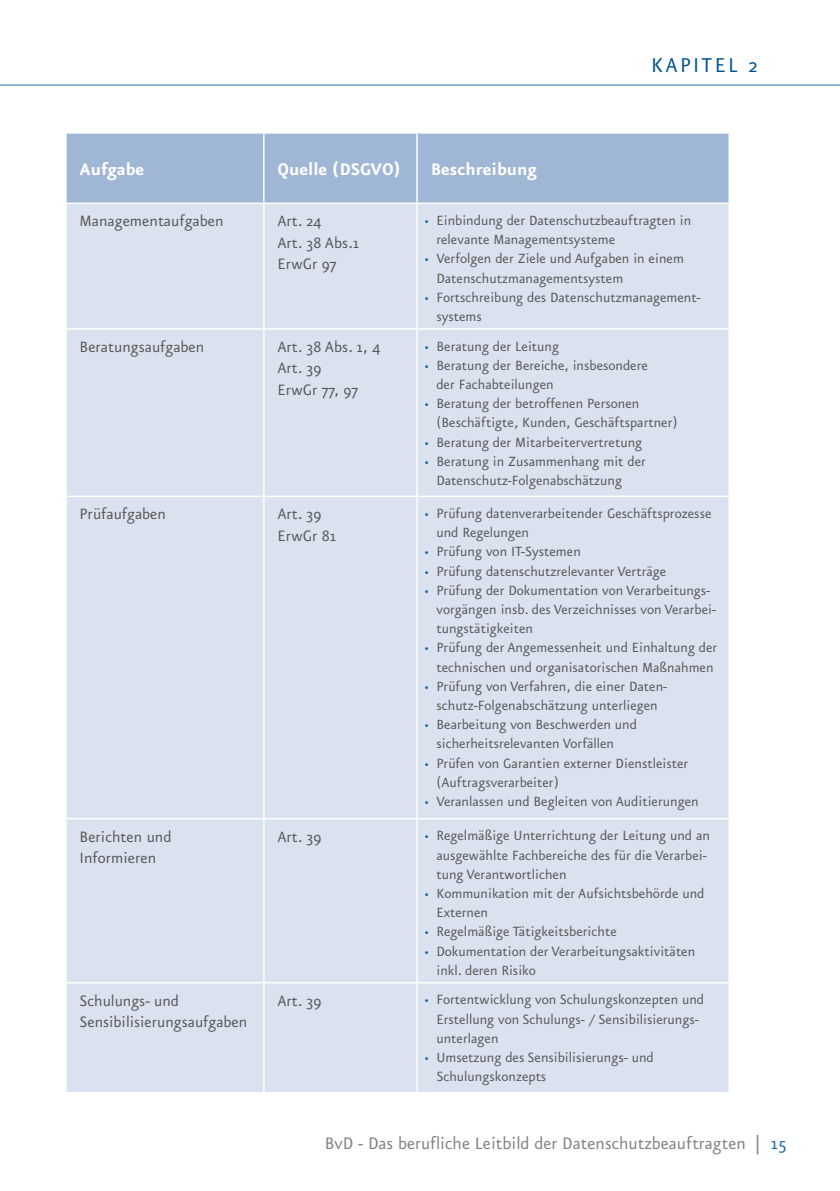
<style>
.page{position:relative;width:840px;height:1191px;background:#fff}
.page>*{position:absolute;margin:0;border:0;box-sizing:border-box;transform-origin:0 0}
.t1{font:24px "Eureka Sans";letter-spacing:.1em;color:#00548e}
.t2{font:20px "Eureka Sans";color:#808285}
.t3{font:700 20px "Eureka Sans";color:#fff}
.t4{font:18px/21.6px "Eureka Sans";color:#57585a}
.t5{font:16px/19.2px "Eureka Sans";color:#57585a}
.s1{color:#1e6aa1}
</style>
<div class="page">
<hr style="left:0;top:85px;width:839px;height:1px;background:#1e6aa1">
<div style="left:67px;top:134px;width:661px;height:68px;background:#9fb6d4"></div>
<div style="left:67px;top:204px;width:661px;height:888px;background:#dbe2ef"></div>
<hr style="left:263px;top:134px;width:1px;height:68px;background:#fff">
<hr style="left:416px;top:134px;width:1px;height:68px;background:#fff">
<hr style="left:263px;top:204px;width:1px;height:124px;background:#fff">
<hr style="left:416px;top:204px;width:1px;height:124px;background:#fff">
<hr style="left:65px;top:328px;width:199px;height:2px;background:#fff">
<hr style="left:264px;top:328px;width:153px;height:2px;background:#fff">
<hr style="left:263px;top:330px;width:1px;height:165px;background:#fff">
<hr style="left:417px;top:328px;width:312px;height:2px;background:#fff">
<hr style="left:416px;top:330px;width:1px;height:165px;background:#fff">
<hr style="left:65px;top:495px;width:199px;height:2px;background:#fff">
<hr style="left:264px;top:495px;width:153px;height:2px;background:#fff">
<hr style="left:263px;top:497px;width:1px;height:321px;background:#fff">
<hr style="left:417px;top:495px;width:312px;height:2px;background:#fff">
<hr style="left:416px;top:497px;width:1px;height:321px;background:#fff">
<hr style="left:65px;top:818px;width:199px;height:1px;background:#fff">
<hr style="left:264px;top:818px;width:153px;height:1px;background:#fff">
<hr style="left:263px;top:819px;width:1px;height:163px;background:#fff">
<hr style="left:417px;top:818px;width:312px;height:1px;background:#fff">
<hr style="left:416px;top:819px;width:1px;height:163px;background:#fff">
<hr style="left:65px;top:982px;width:199px;height:1px;background:#fff">
<hr style="left:264px;top:982px;width:153px;height:1px;background:#fff">
<hr style="left:263px;top:983px;width:1px;height:109px;background:#fff">
<hr style="left:417px;top:982px;width:312px;height:1px;background:#fff">
<hr style="left:416px;top:983px;width:1px;height:109px;background:#fff">
<h1 class="t1" style="left:650px;top:54px;width:108px">KAPITEL 2</h1>
<p class="t3" style="left:80px;top:159px;width:66px">Aufgabe</p>
<p class="t3" style="left:277px;top:159px;width:124px">Quelle (DSGVO)</p>
<p class="t3" style="left:430px;top:159px;width:108px">Beschreibung</p>
<p class="t4" style="left:80px;top:211px;width:145px">Managementaufgaben</p>
<p class="t4" style="left:277px;top:211px;width:83px">Art. 24<br>Art. 38 Abs.1<br>ErwGr 97</p>
<p class="t5" style="left:436px;top:211px;width:256px;text-indent:-11px"><span class="s1">●</span> Einbindung der Datenschutzbeauftragten in relevante Managementsysteme</p>
<p class="t5" style="left:436px;top:250px;width:249px;text-indent:-11px"><span class="s1">●</span> Verfolgen der Ziele und Aufgaben in einem<br>Datenschutzmanagementsystem</p>
<p class="t5" style="left:436px;top:288px;width:265px;text-indent:-11px"><span class="s1">●</span> Fortschreibung des Datenschutzmanagement&shy;systems</p>
<p class="t4" style="left:80px;top:337px;width:126px">Beratungsaufgaben</p>
<p class="t4" style="left:277px;top:337px;width:104px">Art. 38 Abs. 1, 4<br>Art. 39<br>ErwGr 77, 97</p>
<p class="t5" style="left:425px;top:337px;width:135px"><span class="s1">●</span> Beratung der Leitung</p>
<p class="t5" style="left:436px;top:356px;width:213px;text-indent:-11px"><span class="s1">●</span> Beratung der Bereiche, insbesondere der Fachabteilungen</p>
<p class="t5" style="left:436px;top:395px;width:242px;text-indent:-11px"><span class="s1">●</span> Beratung der betroffenen Personen (Beschäftigte, Kunden, Geschäftspartner)</p>
<p class="t5" style="left:425px;top:433px;width:218px"><span class="s1">●</span> Beratung der Mitarbeitervertretung</p>
<p class="t5" style="left:436px;top:452px;width:211px;text-indent:-11px"><span class="s1">●</span> Beratung in Zusammenhang mit der<br>Datenschutz-Folgenabschätzung</p>
<p class="t4" style="left:80px;top:504px;width:88px">Prüfaufgaben</p>
<p class="t4" style="left:277px;top:504px;width:60px">Art. 39<br>ErwGr 81</p>
<p class="t5" style="left:436px;top:504px;width:276px;text-indent:-11px"><span class="s1">●</span> Prüfung datenverarbeitender Geschäftsprozesse und Regelungen</p>
<p class="t5" style="left:425px;top:543px;width:157px"><span class="s1">●</span> Prüfung von IT-Systemen</p>
<p class="t5" style="left:425px;top:562px;width:242px"><span class="s1">●</span> Prüfung datenschutzrelevanter Verträge</p>
<p class="t5" style="left:436px;top:581px;width:281px;text-indent:-11px"><span class="s1">●</span> Prüfung der Dokumentation von Verarbeitungs&shy;vorgängen insb. des Verzeichnisses von Verarbei&shy;tungstätigkeiten</p>
<p class="t5" style="left:425px;top:639px;width:293px;text-align:center"><span class="s1">●</span> Prüfung der Angemessenheit und Einhaltung der technischen und organisatorischen Maßnahmen</p>
<p class="t5" style="left:425px;top:677px;width:243px;text-align:center"><span class="s1">●</span> Prüfung von Verfahren, die einer Daten&shy;schutz-Folgenabschätzung unterliegen</p>
<p class="t5" style="left:436px;top:715px;width:202px;text-indent:-11px"><span class="s1">●</span> Bearbeitung von Beschwerden und sicherheitsrelevanten Vorfällen</p>
<p class="t5" style="left:436px;top:754px;width:253px;text-indent:-11px"><span class="s1">●</span> Prüfen von Garantien externer Dienstleister (Auftragsverarbeiter)</p>
<p class="t5" style="left:425px;top:792px;width:275px"><span class="s1">●</span> Veranlassen und Begleiten von Auditierungen</p>
<p class="t4" style="left:80px;top:826px;width:93px">Berichten und<br>Informieren</p>
<p class="t4" style="left:277px;top:826px;width:45px">Art. 39</p>
<p class="t5" style="left:436px;top:826px;width:275px;text-indent:-11px"><span class="s1">●</span> Regelmäßige Unterrichtung der Leitung und an ausgewählte Fachbereiche des für die Verarbei&shy;tung Verantwortlichen</p>
<p class="t5" style="left:436px;top:884px;width:269px;text-indent:-11px"><span class="s1">●</span> Kommunikation mit der Aufsichtsbehörde und<br>Externen</p>
<p class="t5" style="left:425px;top:922px;width:193px"><span class="s1">●</span> Regelmäßige Tätigkeitsberichte</p>
<p class="t5" style="left:436px;top:942px;width:260px;text-indent:-11px"><span class="s1">●</span> Dokumentation der Verarbeitungsaktivitäten inkl. deren Risiko</p>
<p class="t4" style="left:80px;top:990px;width:169px">Schulungs- und<br>Sensibilisierungsaufgaben</p>
<p class="t4" style="left:277px;top:990px;width:45px">Art. 39</p>
<p class="t5" style="left:436px;top:990px;width:269px;text-indent:-11px"><span class="s1">●</span> Fortentwicklung von Schulungskonzepten und<br>Erstellung von Schulungs- / Sensibilisierungs&shy;unterlagen</p>
<p class="t5" style="left:436px;top:1048px;width:219px;text-indent:-11px"><span class="s1">●</span> Umsetzung des Sensibilisierungs- und<br>Schulungskonzepts</p>
<p class="t2" style="left:324px;top:1134px;width:463px">BvD - Das berufliche Leitbild der Datenschutzbeauftragten | <span class="s1">15</span></p>
</div>
